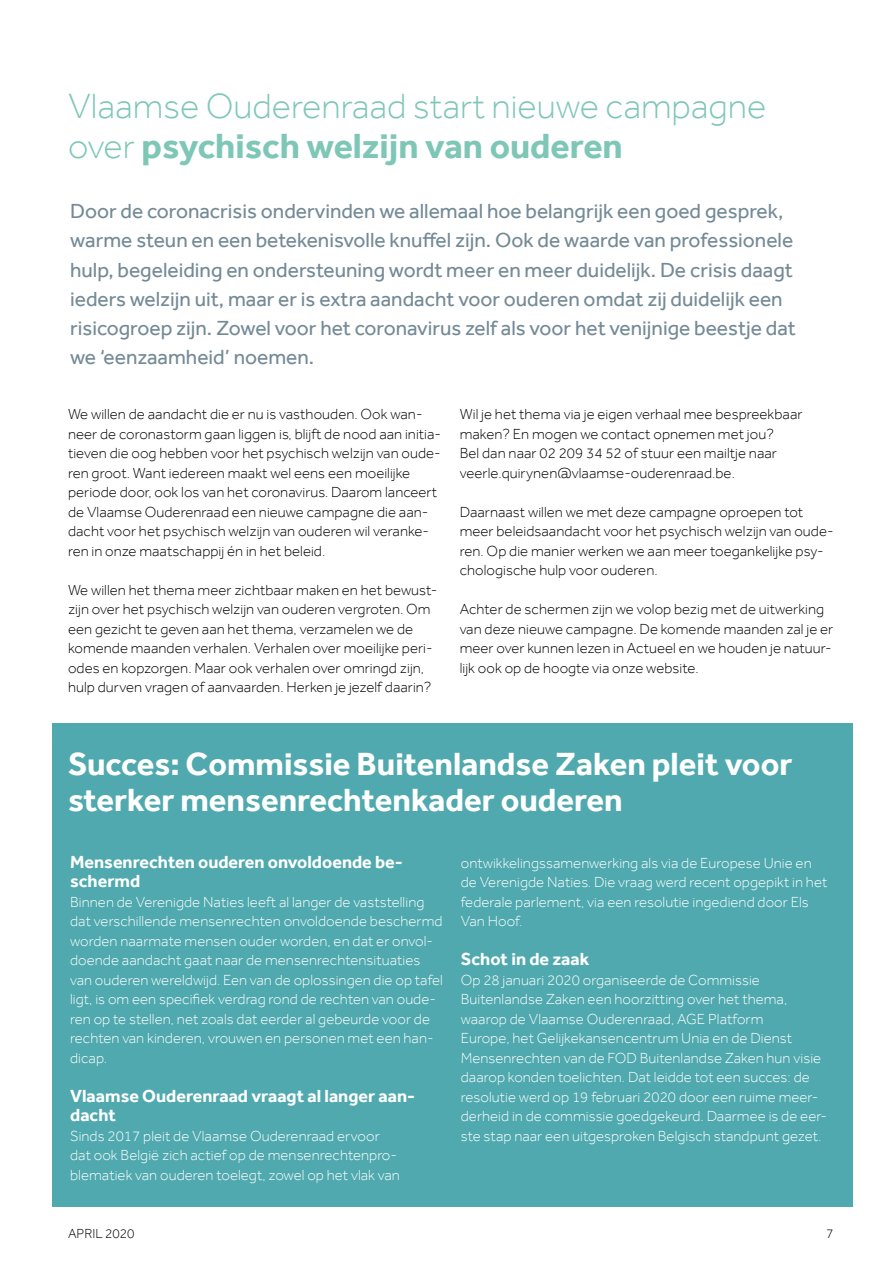
<style>
.page{position:relative;width:893px;height:1263px;background:#fff}
.page>*{position:absolute;margin:0;border:0;box-sizing:border-box;transform-origin:0 0}
.t1{font:300 36px/39.6px "Effra";color:#7ec7b7}
.t2{font:700 33px/36px "Effra";color:#fff}
.t3{font:21px/29.2px "Effra";color:#748a96}
.t4{font:700 18px/19.5px "Effra";color:#fff}
.t5{font:300 15px/19.5px "Effra";letter-spacing:.005em;color:#000}
.t6{font:300 15px/19.5px "Effra";letter-spacing:.005em;color:#fff}
.t7{font:300 13.5px "Effra";color:#000}
.s1{font-weight:700}
</style>
<div class="page">
<div style="left:52px;top:723px;width:801px;height:483px;background:#4fa9ae"></div>
<h1 class="t1" style="left:68px;top:86px;width:700px">Vlaamse Ouderenraad start nieuwe campagne over <span class="s1">psychisch welzijn van ouderen</span></h1>
<p class="t3" style="left:70px;top:196px;width:727px">Door de coronacrisis ondervinden we allemaal hoe belangrijk een goed gesprek, warme steun en een betekenisvolle knuffel zijn. Ook de waarde van professionele hulp, begeleiding en ondersteuning wordt meer en meer duidelijk. De crisis daagt ieders welzijn uit, maar er is extra aandacht voor ouderen omdat zij duidelijk een risicogroep zijn. Zowel voor het coronavirus zelf als voor het venijnige beestje dat we ‘eenzaamheid’ noemen.</p>
<p class="t5" style="left:68px;top:404px;width:375px">We willen de aandacht die er nu is vasthouden. Ook wan&shy;neer de coronastorm gaan liggen is, blijft de nood aan initia&shy;tieven die oog hebben voor het psychisch welzijn van oude&shy;ren groot. Want iedereen maakt wel eens een moeilijke periode door, ook los van het coronavirus. Daarom lanceert de Vlaamse Ouderenraad een nieuwe campagne die aan&shy;dacht voor het psychisch welzijn van ouderen wil veranke&shy;ren in onze maatschappij én in het beleid.</p>
<p class="t5" style="left:68px;top:580px;width:371px">We willen het thema meer zichtbaar maken en het bewust&shy;zijn over het psychisch welzijn van ouderen vergroten. Om een gezicht te geven aan het thema, verzamelen we de komende maanden verhalen. Verhalen over moeilijke peri&shy;odes en kopzorgen. Maar ook verhalen over omringd zijn, hulp durven vragen of aanvaarden. Herken je jezelf daarin?</p>
<p class="t5" style="left:460px;top:404px;width:344px">Wil je het thema via je eigen verhaal mee bespreekbaar maken? En mogen we contact opnemen met jou?<br>Bel dan naar 02 209 34 52 of stuur een mailtje naar veerle.quirynen@vlaamse-ouderenraad.be.</p>
<p class="t5" style="left:460px;top:502px;width:375px">Daarnaast willen we met deze campagne oproepen tot meer beleidsaandacht voor het psychisch welzijn van oude&shy;ren. Op die manier werken we aan meer toegankelijke psy&shy;chologische hulp voor ouderen.</p>
<p class="t5" style="left:460px;top:599px;width:375px">Achter de schermen zijn we volop bezig met de uitwerking van deze nieuwe campagne. De komende maanden zal je er meer over kunnen lezen in Actueel en we houden je natuur&shy;lijk ook op de hoogte via onze website.</p>
<h2 class="t2" style="left:68px;top:745px;width:726px">Succes: Commissie Buitenlandse Zaken pleit voor sterker mensenrechtenkader ouderen</h2>
<p class="t4" style="left:70px;top:852px;width:334px">Mensenrechten ouderen onvoldoende be&shy;schermd</p>
<p class="t6" style="left:70px;top:892px;width:374px">Binnen de Verenigde Naties leeft al langer de vaststelling dat verschillende mensenrechten onvoldoende beschermd worden naarmate mensen ouder worden, en dat er onvol&shy;doende aandacht gaat naar de mensenrechtensituaties van ouderen wereldwijd. Een van de oplossingen die op tafel ligt, is om een specifiek verdrag rond de rechten van oude&shy;ren op te stellen, net zoals dat eerder al gebeurde voor de rechten van kinderen, vrouwen en personen met een han&shy;dicap.</p>
<p class="t4" style="left:70px;top:1086px;width:346px">Vlaamse Ouderenraad vraagt al langer aan&shy;dacht</p>
<p class="t6" style="left:70px;top:1126px;width:331px">Sinds 2017 pleit de Vlaamse Ouderenraad ervoor dat ook België zich actief op de mensenrechtenpro&shy;blematiek van ouderen toelegt, zowel op het vlak van</p>
<p class="t6" style="left:461px;top:853px;width:368px">ontwikkelingssamenwerking als via de Europese Unie en de Verenigde Naties. Die vraag werd recent opgepikt in het federale parlement, via een resolutie ingediend door Els Van Hoof.</p>
<p class="t4" style="left:461px;top:949px;width:130px">Schot in de zaak</p>
<p class="t6" style="left:461px;top:970px;width:368px">Op 28 januari 2020 organiseerde de Commissie Buitenlandse Zaken een hoorzitting over het thema, waarop de Vlaamse Ouderenraad, AGE Platform<br>Europe, het Gelijkekansencentrum Unia en de Dienst Mensenrechten van de FOD Buitenlandse Zaken hun visie daarop konden toelichten. Dat leidde tot een succes: de resolutie werd op 19 februari 2020 door een ruime meer&shy;derheid in de commissie goedgekeurd. Daarmee is de eer&shy;ste stap naar een uitgesproken Belgisch standpunt gezet.</p>
<p class="t7" style="left:68px;top:1225px;width:68px">APRIL 2020</p>
<p class="t7" style="left:826px;top:1225px;width:9px">7</p>
</div>
